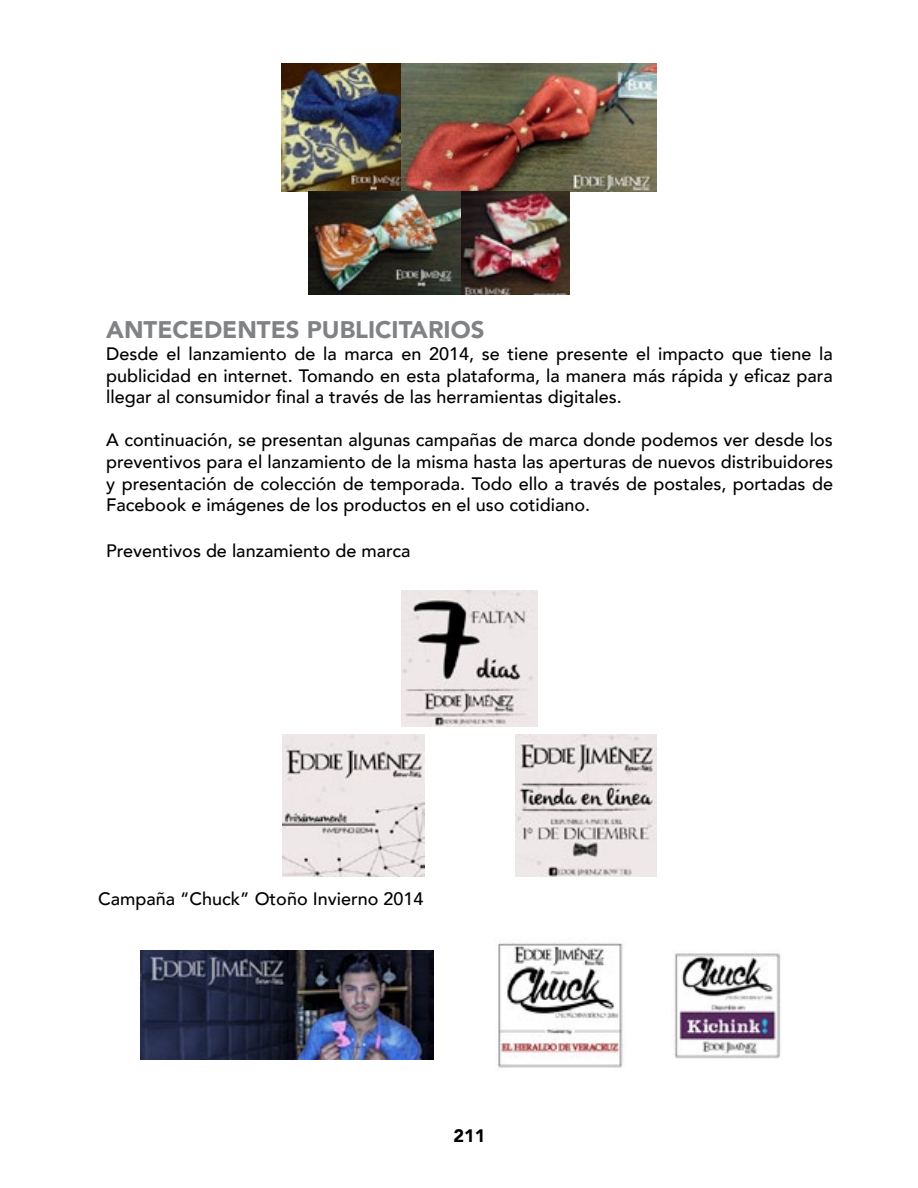
<style>
.page{position:relative;width:918px;height:1188px;background:#fff}
.page>*{position:absolute;margin:0;border:0;box-sizing:border-box;transform-origin:0 0}
.t1{font:900 24px "Avenir";color:#808285}
.t2{font:500 18px/21.6px "Avenir";color:#000;text-align:justify}
.t3{font:900 18px "Avenir";color:#000}
</style>
<div class="page">
<img style="left:281px;top:64px;width:376px;height:128px">
<img style="left:308px;top:192px;width:262px;height:103px">
<img style="left:401px;top:590px;width:137px;height:136px">
<img style="left:283px;top:735px;width:141px;height:141px">
<img style="left:515px;top:735px;width:142px;height:141px">
<img style="left:140px;top:951px;width:294px;height:109px">
<img style="left:494px;top:942px;width:129px;height:126px">
<img style="left:674px;top:953px;width:107px;height:106px">
<h1 class="t1" style="left:106px;top:310px;width:380px">ANTECEDENTES PUBLICITARIOS</h1>
<p class="t2" style="left:106px;top:342px;width:728px">Desde el lanzamiento de la marca en 2014, se tiene presente el impacto que tiene la publicidad en internet. Tomando en esta plataforma, la manera más rápida y eficaz para llegar al consumidor final a través de las herramientas digitales.</p>
<p class="t2" style="left:106px;top:428px;width:728px">A continuación, se presentan algunas campañas de marca donde podemos ver desde los preventivos para el lanzamiento de la misma hasta las aperturas de nuevos distribuidores y presentación de colección de temporada. Todo ello a través de postales, portadas de Facebook e imágenes de los productos en el uso cotidiano.</p>
<p class="t2" style="left:106px;top:539px;width:306px">Preventivos de lanzamiento de marca</p>
<p class="t2" style="left:98px;top:887px;width:327px">Campaña “Chuck” Otoño Invierno 2014</p>
<p class="t3" style="left:454px;top:1121px;width:33px">211</p>
</div>
